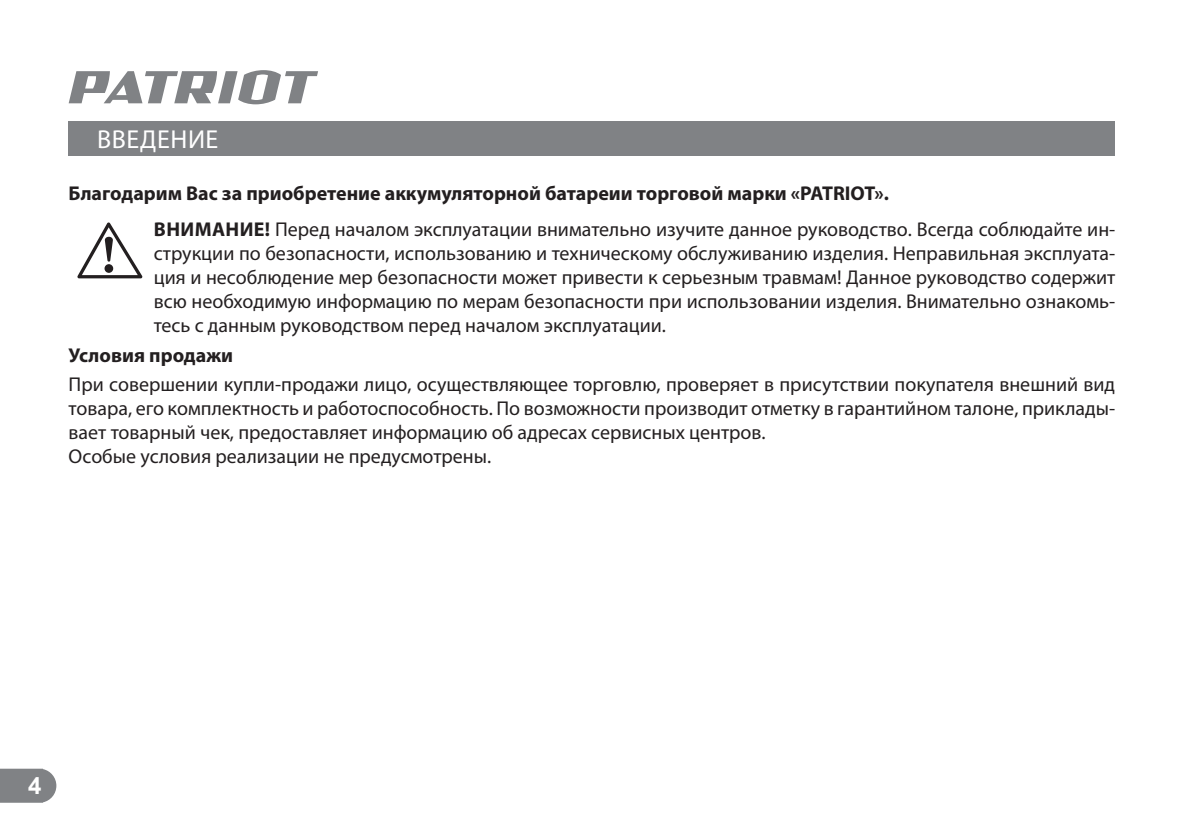
<style>
.page{position:relative;width:1184px;height:836px;background:#fff}
.page>*{position:absolute;margin:0;border:0;box-sizing:border-box;transform-origin:0 0}
.t1{font:26px "Myriad Pro";letter-spacing:.02em;color:#fff}
.t2{font:700 24px "Arial";color:#fff}
.t3{font:20px/24px "Myriad Pro";color:#231f20;text-align:justify}
.t4{font:700 20px/35.4px "Myriad Pro";color:#231f20}
.s1{font-weight:400}
</style>
<div class="page">
<svg style="left:0;top:768px;width:56px;height:34px;background:#898b8e"></svg>
<svg style="left:69px;top:70px;width:249px;height:34px"></svg>
<div style="left:69px;top:121px;width:1046px;height:34px;background:#808285"></div>
<svg style="left:77px;top:222px;width:66px;height:56px"></svg>
<h1 class="t1" style="left:97px;top:126px;width:123px">ВВЕДЕНИЕ</h1>
<p class="t4" style="left:154px;top:176px;width:963px;text-indent:-85px">Благодарим Вас за приобретение аккумуляторной батареии торговой марки «PATRIOT».<br>ВНИМАНИЕ! <span class="s1">Перед началом эксплуатации внимательно изучите данное руководство. Всегда соблюдайте ин-</span></p>
<p class="t3" style="left:154px;top:242px;width:963px">струкции по безопасности, использованию и техническому обслуживанию изделия. Неправильная эксплуата&shy;ция и несоблюдение мер безопасности может привести к серьезным травмам! Данное руководство содержит всю необходимую информацию по мерам безопасности при использовании изделия. Внимательно ознакомь&shy;тесь с данным руководством перед началом эксплуатации.</p>
<p class="t4" style="left:69px;top:337px;width:166px">Условия продажи</p>
<p class="t3" style="left:69px;top:373px;width:1048px;text-align:left">При совершении купли-продажи лицо, осуществляющее торговлю, проверяет в присутствии покупателя внешний вид товара, его комплектность и работоспособность. По возможности производит отметку в гарантийном талоне, приклады&shy;вает товарный чек, предоставляет информацию об адресах сервисных центров.<br>Особые условия реализации не предусмотрены.</p>
<p class="t2" style="left:28px;top:771px;width:15px">4</p>
</div>
